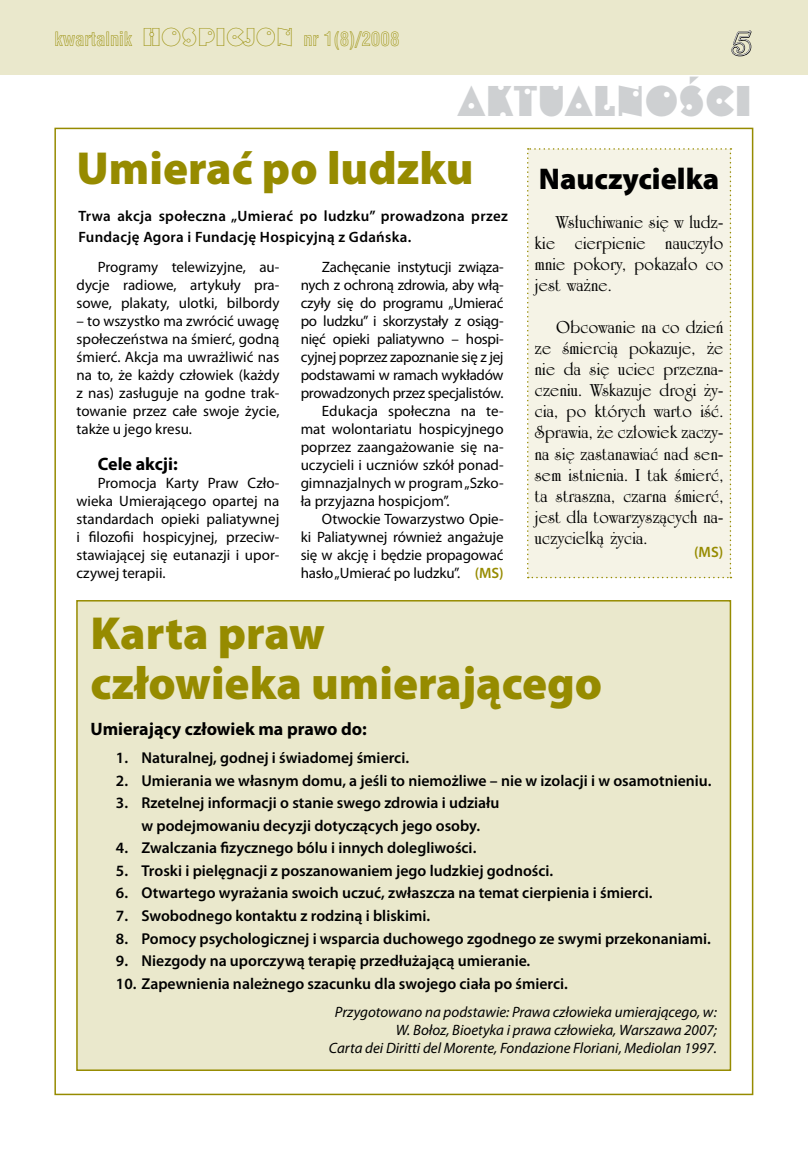
<style>
.page{position:relative;width:808px;height:1149px;background:#fff}
.page>*{position:absolute;margin:0;border:0;box-sizing:border-box;transform-origin:0 0}
.t1{font:900 46.5px/49.5px "Myriad Pro";color:#968b00}
.t2{font:900 30px "Myriad Pro";color:#000}
.t3{font:30px "Shotgun PL";color:#ced0d2}
.t4{font:30px "Windsor Out PL";color:#fff}
.t5{font:700 18px/21px "Univrsty Roman PL";letter-spacing:.02em;color:#000;text-align:justify}
.t6{font:700 18px "Myriad Pro";color:#000}
.t7{font:18px "Swis 721 Bd Cn Out PL";color:#968b00}
.t8{font:600 15.75px/22.5px "Myriad Pro";color:#000;text-align:center}
.t9{font:15px/18px "Myriad Pro";letter-spacing:-.01em;color:#000;text-align:justify}
.t10{font:italic 15px/18px "Myriad Pro";color:#000;text-align:right}
.t11{font:600 15px/21px "Myriad Pro";letter-spacing:.02em;color:#000}
.t12{font:600 15px "Myriad Pro";color:#968b00}
.s1{font-family:"Shotgun Blanks PL"}
.s2{font-weight:600;color:#968b00}
</style>
<div class="page">
<div style="left:0;top:0;width:808px;height:75px;background:#eae8cc"></div>
<svg style="left:731px;top:30px;width:21px;height:27px"></svg>
<div style="left:77px;top:600px;width:653px;height:469px;background:#eae8cc"></div>
<div style="left:76px;top:600px;width:655px;height:470px;border:2px solid #968b00"></div>
<div style="left:527px;top:148px;width:204px;height:430px;background:#f5f3e6"></div>
<p class="t7" style="left:54px;top:27px;width:347px">kwartalnik <span class="s1">HOSPICJON</span> nr 1(8)/2008</p>
<h2 class="t4" style="left:731px;top:22px;width:23px">5</h2>
<h2 class="t3" style="left:458px;top:88px;width:296px">AKTUALNOŚCI</h2>
<h1 class="t1" style="left:77px;top:141px;width:399px">Umierać po ludzku</h1>
<p class="t11" style="left:78px;top:205px;width:431px">Trwa akcja społeczna „Umierać po ludzku” prowadzona przez<br>Fundację Agora i Fundację Hospicyjną z Gdańska.</p>
<p class="t9" style="left:77px;top:258px;width:204px;text-indent:21px">Programy telewizyjne, au&shy;dycje radiowe, artykuły pra&shy;sowe, plakaty, ulotki, bilbordy</p>
<p class="t9" style="left:77px;top:312px;width:204px">– to wszystko ma zwrócić uwagę społeczeństwa na śmierć, godną śmierć. Akcja ma uwrażliwić nas na to, że każdy człowiek (każdy z nas) zasługuje na godne trak&shy;towanie przez całe swoje życie, także u jego kresu.</p>
<p class="t6" style="left:98px;top:452px;width:81px">Cele akcji:</p>
<p class="t9" style="left:77px;top:474px;width:204px;text-indent:21px">Promocja Karty Praw Czło&shy;wieka Umierającego opartej na standardach opieki paliatywnej i filozofii hospicyjnej, przeciw&shy;stawiającej się eutanazji i upor&shy;czywej terapii.</p>
<p class="t9" style="left:322px;top:258px;width:183px">Zachęcanie instytucji związa-</p>
<p class="t9" style="left:301px;top:276px;width:204px">nych z ochroną zdrowia, aby włą-</p>
<p class="t9" style="left:301px;top:294px;width:204px">czyły się do programu „Umierać</p>
<p class="t9" style="left:301px;top:312px;width:204px">po ludzku” i skorzystały z osiąg-</p>
<p class="t9" style="left:301px;top:330px;width:204px">nięć opieki paliatywno – hospi-</p>
<p class="t9" style="left:301px;top:348px;width:204px">cyjnej poprzez zapoznanie się z jej</p>
<p class="t9" style="left:301px;top:366px;width:204px">podstawami w ramach wykładów</p>
<p class="t9" style="left:301px;top:384px;width:204px">prowadzonych przez specjalistów.</p>
<p class="t9" style="left:322px;top:402px;width:183px">Edukacja społeczna na te-</p>
<p class="t9" style="left:301px;top:420px;width:204px">mat wolontariatu hospicyjnego</p>
<p class="t9" style="left:301px;top:438px;width:204px">poprzez zaangażowanie się na-</p>
<p class="t9" style="left:301px;top:456px;width:204px">uczycieli i uczniów szkół ponad-</p>
<p class="t9" style="left:301px;top:474px;width:204px">gimnazjalnych w program „Szko-</p>
<p class="t9" style="left:301px;top:492px;width:150px">ła przyjazna hospicjom”.</p>
<p class="t9" style="left:322px;top:510px;width:183px">Otwockie Towarzystwo Opie-</p>
<p class="t9" style="left:301px;top:528px;width:204px">ki Paliatywnej również angażuje</p>
<p class="t9" style="left:301px;top:546px;width:204px">się w akcję i będzie propagować</p>
<p class="t9" style="left:301px;top:564px;width:204px">hasło „Umierać po ludzku”. <span class="s2">(MS)</span></p>
<h2 class="t2" style="left:539px;top:159px;width:182px">Nauczycielka</h2>
<p class="t5" style="left:535px;top:212px;width:190px;text-indent:21px">Wsłuchiwanie się w ludz&shy;kie cierpienie nauczyło mnie pokory, pokazało co jest ważne.</p>
<p class="t5" style="left:535px;top:317px;width:190px;text-indent:21px">Obcowanie na co dzień ze śmiercią pokazuje, że nie da się uciec przezna&shy;czeniu. Wskazuje drogi ży&shy;cia, po których warto iść.<br>Sprawia, że człowiek zaczy&shy;na się zastanawiać nad sen&shy;sem istnienia. I tak śmierć, ta straszna, czarna śmierć, jest dla towarzyszących na&shy;uczycielką życia.</p>
<p class="t12" style="left:694px;top:542px;width:31px">(MS)</p>
<h1 class="t1" style="left:90px;top:606px;width:513px">Karta praw<br>człowieka umierającego</h1>
<p class="t6" style="left:90px;top:716px;width:278px">Umierający człowiek ma prawo do:</p>
<p class="t8" style="left:116px;top:746px;width:295px">1. Naturalnej, godnej i świadomej śmierci.</p>
<p class="t8" style="left:116px;top:768px;width:597px">2. Umierania we własnym domu, a jeśli to niemożliwe – nie w izolacji i w osamotnieniu.</p>
<p class="t8" style="left:116px;top:791px;width:385px">3. Rzetelnej informacji o stanie swego zdrowia i udziału w podejmowaniu decyzji dotyczących jego osoby.</p>
<p class="t8" style="left:116px;top:836px;width:362px">4. Zwalczania fizycznego bólu i innych dolegliwości.</p>
<p class="t8" style="left:116px;top:858px;width:439px">5. Troski i pielęgnacji z poszanowaniem jego ludzkiej godności.</p>
<p class="t8" style="left:116px;top:881px;width:538px">6. Otwartego wyrażania swoich uczuć, zwłaszcza na temat cierpienia i śmierci.</p>
<p class="t8" style="left:116px;top:903px;width:316px">7. Swobodnego kontaktu z rodziną i bliskimi.</p>
<p class="t8" style="left:116px;top:926px;width:596px">8. Pomocy psychologicznej i wsparcia duchowego zgodnego ze swymi przekonaniami.</p>
<p class="t8" style="left:116px;top:948px;width:416px">9. Niezgody na uporczywą terapię przedłużającą umieranie.</p>
<p class="t8" style="left:116px;top:971px;width:453px">10. Zapewnienia należnego szacunku dla swojego ciała po śmierci.</p>
<p class="t10" style="left:329px;top:1002px;width:390px">Przygotowano na podstawie: Prawa człowieka umierającego, w:<br>W. Bołoz, Bioetyka i prawa człowieka, Warszawa 2007;<br>Carta dei Diritti del Morente, Fondazione Floriani, Mediolan 1997.</p>
</div>
